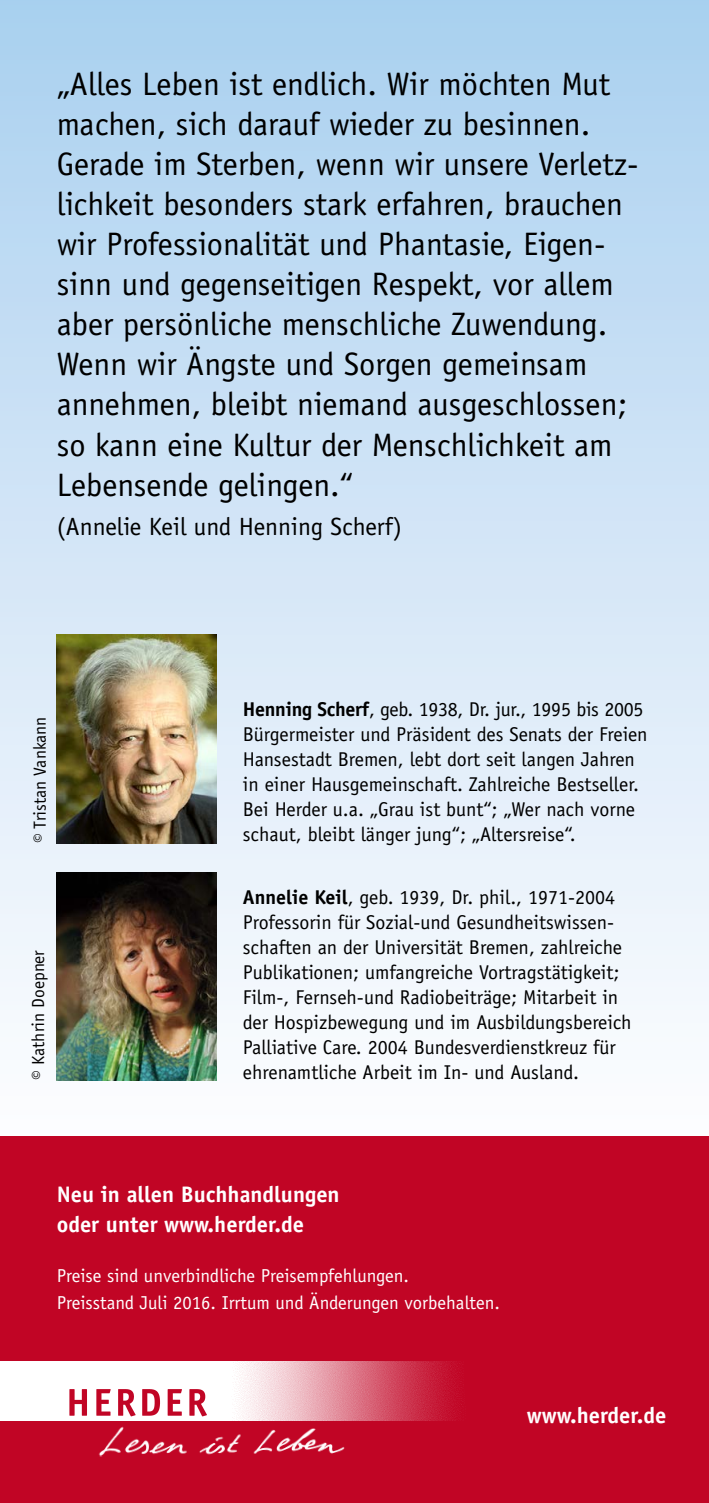
<style>
.page{position:relative;width:709px;height:1503px;background:#fff}
.page>*{position:absolute;margin:0;border:0;box-sizing:border-box;transform-origin:0 0}
.t1{font:32.5px/40px "Officina Sans";color:#000}
.t2{font:25px "Officina Sans";color:#000}
.t3{font:700 22.5px/30px "Officina Sans";color:#fff}
.t4{font:20px/25px "Officina Sans";color:#000}
.t5{font:18.75px/27.5px "Officina Sans";color:#fff}
.t6{font:17.5px "Officina Sans";color:#000}
.s1{font-weight:700}
</style>
<div class="page">
<div style="left:0;top:0;width:709px;height:1164px;background:linear-gradient(to bottom,#aad0ef,#fffeff)"></div>
<div style="left:0;top:1136px;width:709px;height:366px;background:#c10525"></div>
<img style="left:225px;top:1361px;width:237px;height:58px">
<img style="left:0;top:1361px;width:225px;height:58px">
<img style="left:97px;top:1419px;width:251px;height:38px">
<img style="left:57px;top:634px;width:160px;height:209px">
<img style="left:57px;top:872px;width:160px;height:209px">
<p class="t1" style="left:57px;top:64px;width:583px">„Alles Leben ist endlich. Wir möchten Mut machen, sich darauf wieder zu besinnen.<br>Gerade im Sterben, wenn wir unsere Verletz&shy;lichkeit besonders stark erfahren, brauchen wir Professionalität und Phantasie, Eigen&shy;sinn und gegenseitigen Respekt, vor allem aber persönliche menschliche Zuwendung.<br>Wenn wir Ängste und Sorgen gemeinsam annehmen, bleibt niemand ausgeschlossen; so kann eine Kultur der Menschlichkeit am Lebensende gelingen.“</p>
<p class="t2" style="left:57px;top:512px;width:347px">(Annelie Keil und Henning Scherf)</p>
<p class="t6" style="left:30px;top:843px;width:128px;rotate:-90deg">© Tristan Vankann</p>
<p class="t6" style="left:28px;top:1079px;width:131px;rotate:-90deg">© Kathrin Doepner</p>
<p class="t4" style="left:243px;top:697px;width:406px"><span class="s1">Henning Scherf</span>, geb. 1938, Dr. jur., 1995 bis 2005<br>Bürgermeister und Präsident des Senats der Freien Hansestadt Bremen, lebt dort seit langen Jahren in einer Hausgemeinschaft. Zahlreiche Bestseller.<br>Bei Herder u.a. „Grau ist bunt“; „Wer nach vorne schaut, bleibt länger jung“; „Altersreise“.</p>
<p class="t4" style="left:243px;top:884px;width:390px"><span class="s1">Annelie Keil</span>, geb. 1939, Dr. phil., 1971-2004<br>Professorin für Sozial-und Gesundheitswissen&shy;schaften an der Universität Bremen, zahlreiche Publikationen; umfangreiche Vortragstätigkeit; Film-, Fernseh-und Radiobeiträge; Mitarbeit in der Hospizbewegung und im Ausbildungsbereich Palliative Care. 2004 Bundesverdienstkreuz für ehrenamtliche Arbeit im In- und Ausland.</p>
<p class="t3" style="left:57px;top:1178px;width:284px">Neu in allen Buchhandlungen oder unter www.herder.de</p>
<p class="t5" style="left:57px;top:1261px;width:445px">Preise sind unverbindliche Preisempfehlungen.<br>Preisstand Juli 2016. Irrtum und Änderungen vorbehalten.</p>
<p class="t3" style="left:526px;top:1399px;width:141px">www.herder.de</p>
</div>
